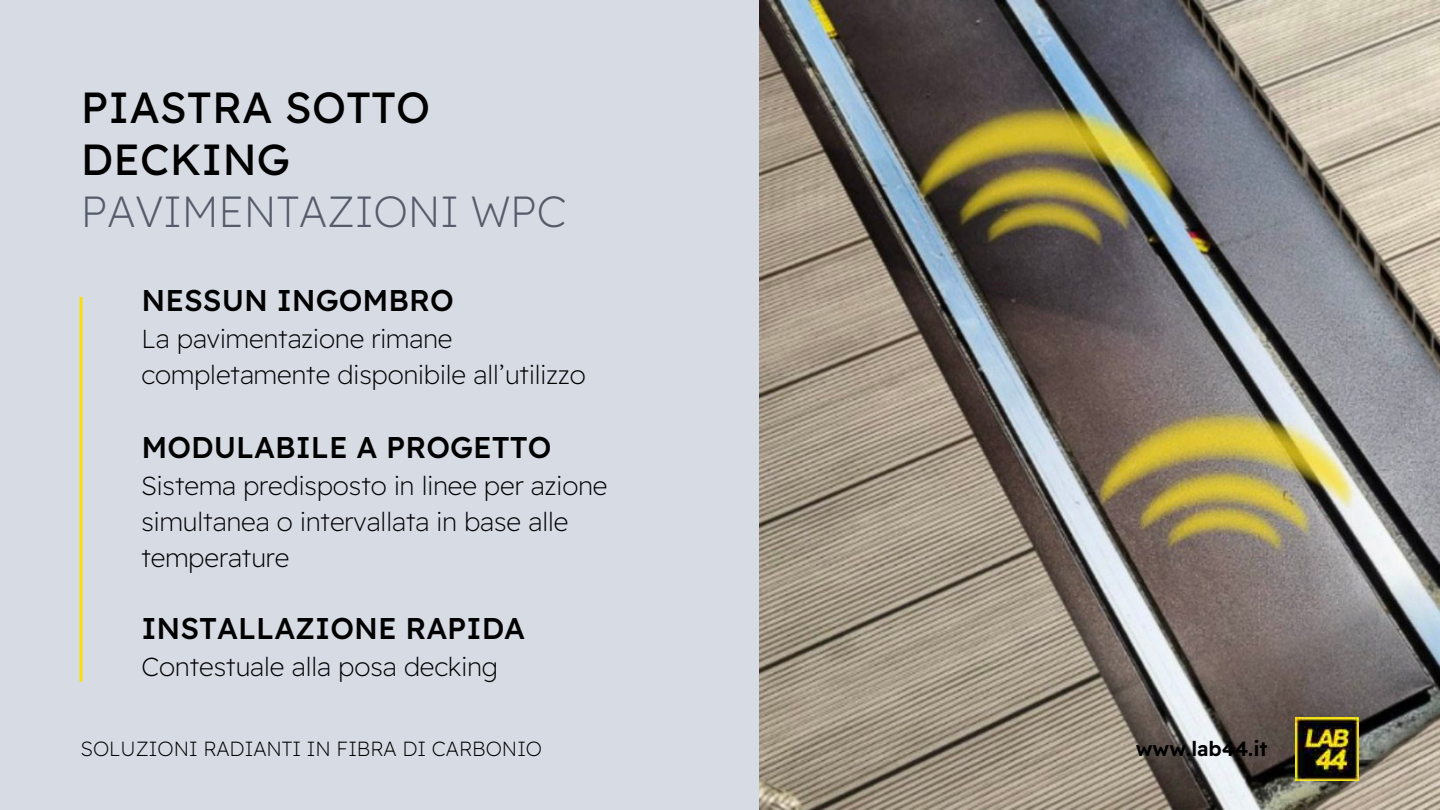
<style>
.page{position:relative;width:1440px;height:810px;background:#d6dbe4}
.page>*{position:absolute;margin:0;border:0;box-sizing:border-box;transform-origin:0 0}
.t1{font:43.5px/51.8px "Readex Pro";color:#000}
.t2{font:200 43.5px "Readex Pro";color:#565b6b}
.t3{font:500 30px "Readex Pro";color:#000}
.t4{font:200 26px/36px "Readex Pro";color:#000}
.t5{font:200 20.5px "Readex Pro";color:#000}
.t6{font:600 20.5px "Readex Pro";color:#000}
</style>
<div class="page">
<img style="left:759px;top:0;width:681px;height:810px">
<img style="left:1296px;top:717px;width:63px;height:63px">
<hr style="left:79px;top:297px;width:3px;height:385px;background:#fddd09">
<p class="t1" style="left:81px;top:81px;width:351px">PIASTRA SOTTO<br>DECKING</p>
<p class="t2" style="left:81px;top:183px;width:487px">PAVIMENTAZIONI WPC</p>
<p class="t3" style="left:141px;top:281px;width:314px">NESSUN INGOMBRO</p>
<p class="t4" style="left:141px;top:321px;width:446px">La pavimentazione rimane completamente disponibile all’utilizzo</p>
<p class="t3" style="left:141px;top:428px;width:412px">MODULABILE A PROGETTO</p>
<p class="t4" style="left:141px;top:468px;width:468px">Sistema predisposto in linee per azione simultanea o intervallata in base alle temperature</p>
<p class="t3" style="left:141px;top:609px;width:385px">INSTALLAZIONE RAPIDA</p>
<p class="t4" style="left:141px;top:648px;width:358px">Contestuale alla posa decking</p>
<p class="t5" style="left:81px;top:735px;width:463px">SOLUZIONI RADIANTI IN FIBRA DI CARBONIO</p>
<p class="t6" style="left:1136px;top:736px;width:133px">www.lab44.it</p>
</div>
